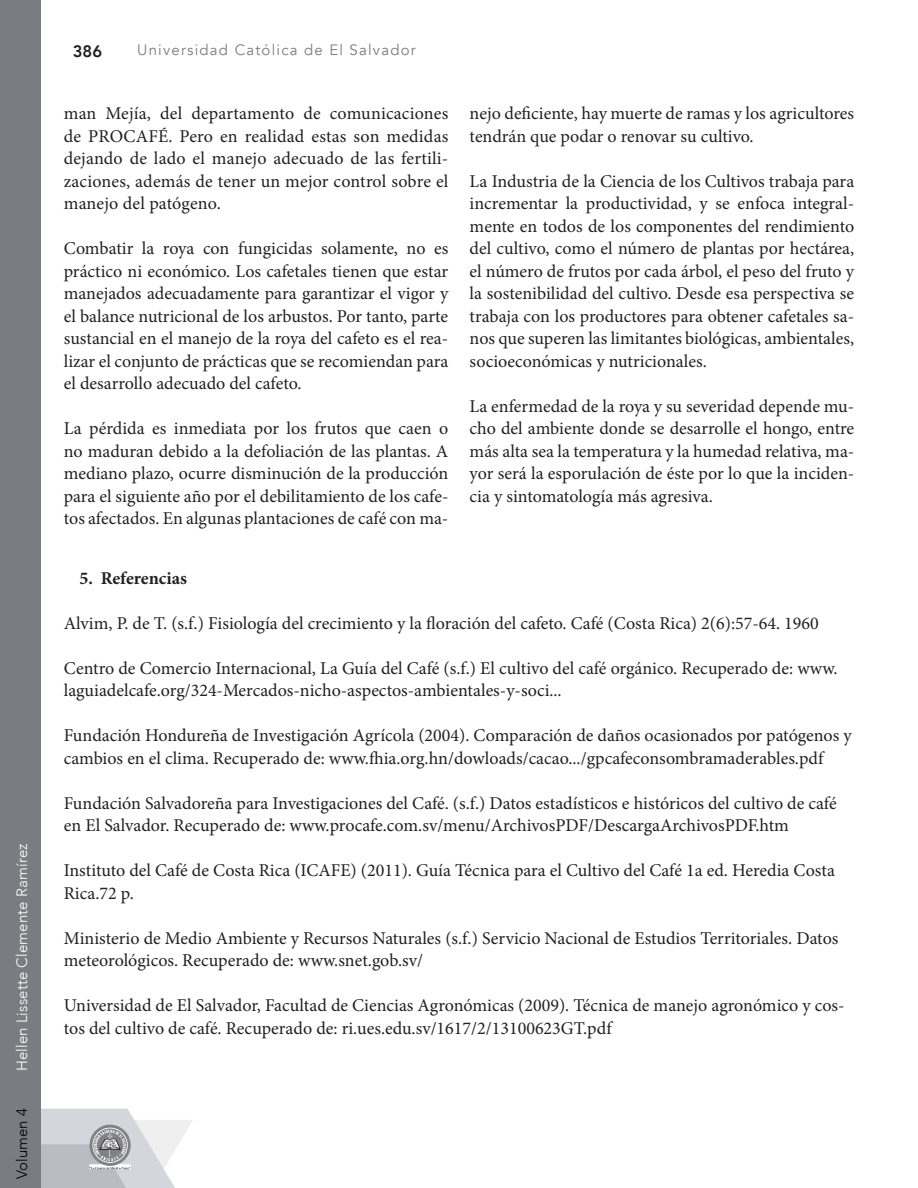
<style>
.page{position:relative;width:918px;height:1188px;background:#fff}
.page>*{position:absolute;margin:0;border:0;box-sizing:border-box;transform-origin:0 0}
.t1{font:18px/22.5px "Minion Pro";color:#231f20}
.t2{font:700 18px "Minion Pro";letter-spacing:-.005em;color:#231f20}
.t3{font:800 16.5px "Avenir";color:#231f20}
.t4{font:15px "Avenir";letter-spacing:.08em;color:#7b7c81}
.t5{font:300 15px "Avenir";letter-spacing:.01em;color:#fff}
.t6{font:300 15px "Avenir";letter-spacing:.01em;color:#010202}
</style>
<div class="page">
<svg style="left:41px;top:1109px;width:152px;height:79px"></svg>
<div style="left:0;top:0;width:41px;height:1188px;background:#7b7c81"></div>
<p class="t5" style="left:12px;top:1071px;width:229px;rotate:-90deg">Hellen Lissette Clemente Ramírez</p>
<p class="t6" style="left:12px;top:1179px;width:73px;rotate:-90deg">Volumen 4</p>
<p class="t3" style="left:73px;top:40px;width:31px">386</p>
<p class="t4" style="left:137px;top:40px;width:280px">Universidad Católica de El Salvador</p>
<p class="t1" style="left:64px;top:104px;width:386px;text-align:justify">man Mejía, del departamento de comunicaciones de PROCAFÉ. Pero en realidad estas son medidas dejando de lado el manejo adecuado de las fertili&shy;zaciones, además de tener un mejor control sobre el manejo del patógeno.</p>
<p class="t1" style="left:64px;top:239px;width:386px;text-align:justify">Combatir la roya con fungicidas solamente, no es práctico ni económico. Los cafetales tienen que estar manejados adecuadamente para garantizar el vigor y el balance nutricional de los arbustos. Por tanto, parte sustancial en el manejo de la roya del cafeto es el rea&shy;lizar el conjunto de prácticas que se recomiendan para el desarrollo adecuado del cafeto.</p>
<p class="t1" style="left:64px;top:419px;width:386px;text-align:justify">La pérdida es inmediata por los frutos que caen o no maduran debido a la defoliación de las plantas. A mediano plazo, ocurre disminución de la producción para el siguiente año por el debilitamiento de los cafe&shy;tos afectados. En algunas plantaciones de café con ma-</p>
<p class="t1" style="left:470px;top:104px;width:386px">nejo deficiente, hay muerte de ramas y los agricultores tendrán que podar o renovar su cultivo.</p>
<p class="t1" style="left:470px;top:171px;width:386px;text-align:justify">La Industria de la Ciencia de los Cultivos trabaja para incrementar la productividad, y se enfoca integral&shy;mente en todos de los componentes del rendimiento del cultivo, como el número de plantas por hectárea, el número de frutos por cada árbol, el peso del fruto y la sostenibilidad del cultivo. Desde esa perspectiva se trabaja con los productores para obtener cafetales sa&shy;nos que superen las limitantes biológicas, ambientales, socioeconómicas y nutricionales.</p>
<p class="t1" style="left:470px;top:396px;width:386px;text-align:justify">La enfermedad de la roya y su severidad depende mu&shy;cho del ambiente donde se desarrolle el hongo, entre más alta sea la temperatura y la humedad relativa, ma&shy;yor será la esporulación de éste por lo que la inciden&shy;cia y sintomatología más agresiva.</p>
<p class="t2" style="left:79px;top:571px;width:109px">5. Referencias</p>
<p class="t1" style="left:64px;top:613px;width:757px">Alvim, P. de T. (s.f.) Fisiología del crecimiento y la floración del cafeto. Café (Costa Rica) 2(6):57-64. 1960</p>
<p class="t1" style="left:64px;top:658px;width:775px">Centro de Comercio Internacional, La Guía del Café (s.f.) El cultivo del café orgánico. Recuperado de: www. laguiadelcafe.org/324-Mercados-nicho-aspectos-ambientales-y-soci...</p>
<p class="t1" style="left:64px;top:726px;width:790px">Fundación Hondureña de Investigación Agrícola (2004). Comparación de daños ocasionados por patógenos y cambios en el clima. Recuperado de: www.fhia.org.hn/dowloads/cacao.../gpcafeconsombramaderables.pdf</p>
<p class="t1" style="left:64px;top:793px;width:774px">Fundación Salvadoreña para Investigaciones del Café. (s.f.) Datos estadísticos e históricos del cultivo de café en El Salvador. Recuperado de: www.procafe.com.sv/menu/ArchivosPDF/DescargaArchivosPDF.htm</p>
<p class="t1" style="left:64px;top:861px;width:773px">Instituto del Café de Costa Rica (ICAFE) (2011). Guía Técnica para el Cultivo del Café 1a ed. Heredia Costa<br>Rica.72 p.</p>
<p class="t1" style="left:64px;top:928px;width:776px">Ministerio de Medio Ambiente y Recursos Naturales (s.f.) Servicio Nacional de Estudios Territoriales. Datos meteorológicos. Recuperado de: www.snet.gob.sv/</p>
<p class="t1" style="left:64px;top:996px;width:782px">Universidad de El Salvador, Facultad de Ciencias Agronómicas (2009). Técnica de manejo agronómico y cos&shy;tos del cultivo de café. Recuperado de: ri.ues.edu.sv/1617/2/13100623GT.pdf</p>
</div>
